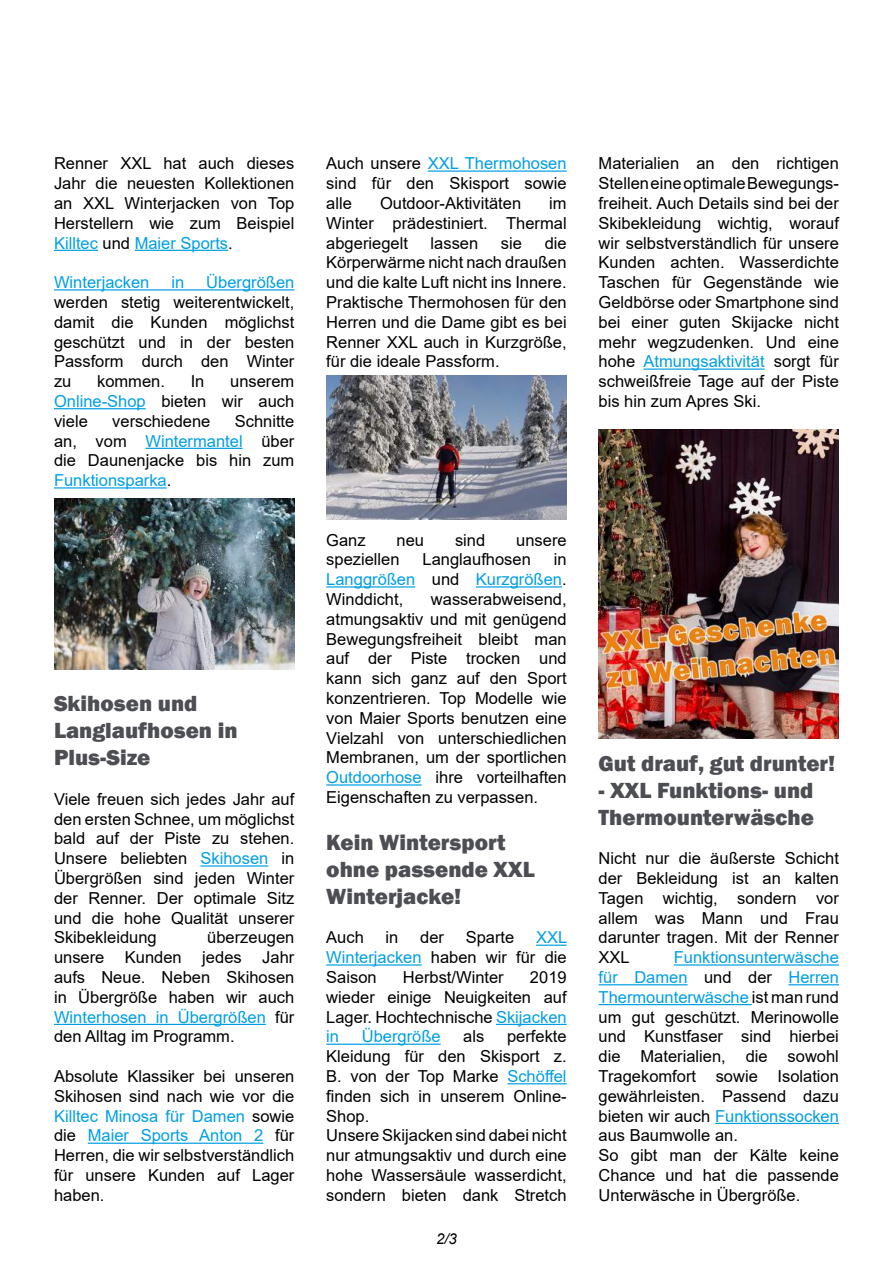
<style>
.page{position:relative;width:893px;height:1263px;background:#fff}
.page>*{position:absolute;margin:0;border:0;box-sizing:border-box;transform-origin:0 0}
.t1{font:800 22.5px/27px "Franklin Gothic";color:#4d4e53}
.t2{font:16.5px/19.8px "Arial";color:#000;text-align:justify}
.t3{font:16.5px/19.8px "Arial";color:#009fe3;text-align:justify}
.t4{font:italic 15px "Arial";color:#000}
.s1{color:#009fe3}
.s2{color:#000}
</style>
<div class="page">
<hr style="left:54px;top:250px;width:44px;height:1px;background:#009fe3">
<hr style="left:135px;top:250px;width:93px;height:1px;background:#009fe3">
<hr style="left:54px;top:289px;width:240px;height:1px;background:#009fe3">
<hr style="left:54px;top:408px;width:92px;height:1px;background:#009fe3">
<hr style="left:145px;top:448px;width:98px;height:1px;background:#009fe3">
<hr style="left:54px;top:487px;width:113px;height:1px;background:#009fe3">
<hr style="left:200px;top:865px;width:68px;height:1px;background:#009fe3">
<hr style="left:54px;top:1024px;width:212px;height:1px;background:#009fe3">
<hr style="left:88px;top:1142px;width:175px;height:2px;background:#009fe3">
<hr style="left:428px;top:170px;width:139px;height:2px;background:#009fe3">
<hr style="left:326px;top:586px;width:89px;height:1px;background:#009fe3">
<hr style="left:476px;top:586px;width:86px;height:1px;background:#009fe3">
<hr style="left:326px;top:784px;width:96px;height:1px;background:#009fe3">
<hr style="left:536px;top:944px;width:31px;height:2px;background:#009fe3">
<hr style="left:326px;top:964px;width:96px;height:1px;background:#009fe3">
<hr style="left:496px;top:1024px;width:71px;height:1px;background:#009fe3">
<hr style="left:326px;top:1043px;width:115px;height:2px;background:#009fe3">
<hr style="left:507px;top:1083px;width:60px;height:1px;background:#009fe3">
<hr style="left:644px;top:368px;width:121px;height:2px;background:#009fe3">
<hr style="left:674px;top:964px;width:165px;height:1px;background:#009fe3">
<hr style="left:599px;top:984px;width:89px;height:1px;background:#009fe3">
<hr style="left:788px;top:984px;width:51px;height:1px;background:#009fe3">
<hr style="left:599px;top:1004px;width:153px;height:1px;background:#009fe3">
<hr style="left:715px;top:1123px;width:124px;height:1px;background:#009fe3">
<img style="left:54px;top:499px;width:240px;height:170px">
<img style="left:326px;top:376px;width:241px;height:144px">
<img style="left:599px;top:429px;width:240px;height:309px">
<p class="t2" style="left:54px;top:154px;width:242px">Renner XXL hat auch dieses Jahr die neuesten Kollektionen an XXL Winterjacken von Top Herstellern wie zum Beispiel <span class="s1">Killtec</span> und <span class="s1">Maier Sports</span>.</p>
<p class="t3" style="left:54px;top:272px;width:97px">Winterjacken</p>
<p class="t3" style="left:171px;top:272px;width:14px">in</p>
<p class="t3" style="left:206px;top:272px;width:90px">Übergrößen</p>
<p class="t2" style="left:54px;top:292px;width:242px">werden stetig weiterentwickelt, damit die Kunden möglichst geschützt und in der besten Passform durch den Winter zu</p>
<p class="t2" style="left:97px;top:371px;width:69px">kommen.</p>
<p class="t2" style="left:191px;top:371px;width:15px">In</p>
<p class="t2" style="left:54px;top:371px;width:242px;text-indent:176px">unserem <span class="s1">Online-Shop</span> bieten wir auch viele</p>
<p class="t2" style="left:54px;top:411px;width:242px;text-indent:181px">Schnitte an, vom <span class="s1">Wintermantel</span> über die Daunenjacke bis hin zum <span class="s1">Funktionsparka</span>.</p>
<p class="t2" style="left:112px;top:411px;width:100px">verschiedene</p>
<h1 class="t1" style="left:54px;top:690px;width:185px">Skihosen und<br>Langlaufhosen in<br>Plus-Size</h1>
<p class="t2" style="left:54px;top:789px;width:242px">Viele freuen sich jedes Jahr auf den ersten Schnee, um möglichst bald auf der Piste zu stehen.<br>Unsere beliebten <span class="s1">Skihosen</span> in Übergrößen sind jeden Winter der Renner. Der optimale Sitz und die hohe Qualität unserer Skibekleidung</p>
<p class="t2" style="left:54px;top:928px;width:242px;text-indent:153px">überzeugen unsere Kunden jedes Jahr aufs Neue. Neben Skihosen in Übergröße haben wir auch <span class="s1">Winterhosen in Übergrößen</span> für den Alltag im Programm.</p>
<p class="t2" style="left:54px;top:1066px;width:242px">Absolute Klassiker bei unseren Skihosen sind nach wie vor die <span class="s1">Killtec Minosa für Damen</span> sowie die <span class="s1">Maier Sports Anton 2</span> für Herren, die wir selbstverständlich für unsere Kunden auf Lager haben.</p>
<p class="t2" style="left:326px;top:154px;width:242px">Auch unsere <span class="s1">XXL Thermohosen </span>sind für den Skisport sowie alle</p>
<p class="t2" style="left:380px;top:193px;width:143px">Outdoor-Aktivitäten</p>
<p class="t2" style="left:326px;top:193px;width:242px;text-indent:223px">im Winter prädestiniert. Thermal abgeriegelt</p>
<p class="t2" style="left:326px;top:233px;width:242px;text-indent:218px">die Körperwärme nicht nach draußen und die kalte Luft nicht ins Innere.<br>Praktische Thermohosen für den Herren und die Dame gibt es bei Renner XXL auch in Kurzgröße, für die ideale Passform.</p>
<p class="t2" style="left:431px;top:233px;width:49px">lassen</p>
<p class="t2" style="left:501px;top:233px;width:23px">sie</p>
<p class="t2" style="left:326px;top:530px;width:41px">Ganz</p>
<p class="t2" style="left:397px;top:530px;width:29px">neu</p>
<p class="t2" style="left:455px;top:530px;width:32px">sind</p>
<p class="t2" style="left:516px;top:530px;width:52px">unsere</p>
<p class="t2" style="left:326px;top:550px;width:75px">speziellen</p>
<p class="t2" style="left:423px;top:550px;width:110px">Langlaufhosen</p>
<p class="t3" style="left:326px;top:550px;width:242px;text-indent:228px"><span class="s2">in </span>Langgrößen <span class="s2">und</span> Kurzgrößen<span class="s2">.<br>Winddicht,</span></p>
<p class="t2" style="left:326px;top:589px;width:242px;text-indent:105px">wasserabweisend, atmungsaktiv und mit genügend Bewegungsfreiheit bleibt man auf der Piste trocken und kann sich ganz auf den Sport konzentrieren. Top Modelle wie von Maier Sports benutzen eine Vielzahl von unterschiedlichen Membranen, um der sportlichen <span class="s1">Outdoorhose</span> ihre vorteilhaften Eigenschaften zu verpassen.</p>
<h1 class="t1" style="left:326px;top:829px;width:210px">Kein Wintersport ohne passende XXL<br>Winterjacke!</h1>
<p class="t2" style="left:326px;top:928px;width:39px">Auch</p>
<p class="t2" style="left:386px;top:928px;width:14px">in</p>
<p class="t2" style="left:420px;top:928px;width:25px">der</p>
<p class="t2" style="left:466px;top:928px;width:50px">Sparte</p>
<p class="t2" style="left:326px;top:928px;width:242px;text-indent:210px"><span class="s1">XXL Winterjacken</span> haben wir für die Saison</p>
<p class="t2" style="left:403px;top:967px;width:102px">Herbst/Winter</p>
<p class="t2" style="left:326px;top:967px;width:242px;text-indent:204px">2019 wieder einige Neuigkeiten auf Lager. Hochtechnische <span class="s1">Skijacken in</span></p>
<p class="t3" style="left:362px;top:1027px;width:80px">Übergröße</p>
<p class="t2" style="left:463px;top:1027px;width:23px">als</p>
<p class="t2" style="left:326px;top:1027px;width:242px;text-align:left;text-indent:181px">perfekte<br>Kleidung für den Skisport z.<br>B. von der Top Marke <span class="s1">Schöffel </span>finden sich in unserem Online-<br>Shop.<br>Unsere Skijacken sind dabei nicht nur atmungsaktiv und durch eine hohe Wassersäule wasserdicht, sondern bieten dank Stretch</p>
<p class="t4" style="left:436px;top:1229px;width:22px">2/3</p>
<p class="t2" style="left:599px;top:154px;width:242px">Materialien an den richtigen Stellen eine optimale Bewegungs&shy;freiheit. Auch Details sind bei der Skibekleidung wichtig, worauf wir selbstverständlich für unsere Kunden achten. Wasserdichte Taschen für Gegenstände wie Geldbörse oder Smartphone sind bei einer guten Skijacke nicht mehr wegzudenken. Und eine hohe <span class="s1">Atmungsaktivität</span> sorgt für schweißfreie Tage auf der Piste bis hin zum Apres Ski.</p>
<h1 class="t1" style="left:599px;top:749px;width:238px">Gut drauf, gut drunter!</h1>
<h1 class="t1" style="left:599px;top:776px;width:217px">- XXL Funktions- und<br>Thermounterwäsche</h1>
<p class="t2" style="left:599px;top:848px;width:242px">Nicht nur die äußerste Schicht der Bekleidung ist an kalten Tagen wichtig, sondern vor allem was Mann und Frau darunter tragen. Mit der Renner XXL</p>
<p class="t2" style="left:599px;top:947px;width:242px;text-align:left;text-indent:75px"><span class="s1">Funktionsunterwäsche für Damen</span> und der <span class="s1">Herren<br>Thermounterwäsche</span> ist man rund um gut geschützt. Merinowolle und Kunstfaser sind hierbei die Materialien, die sowohl<br>Tragekomfort sowie Isolation gewährleisten. Passend dazu bieten wir auch <span class="s1">Funktionssocken </span>aus Baumwolle an.<br>So gibt man der Kälte keine<br>Chance und hat die passende<br>Unterwäsche in Übergröße.</p>
</div>
